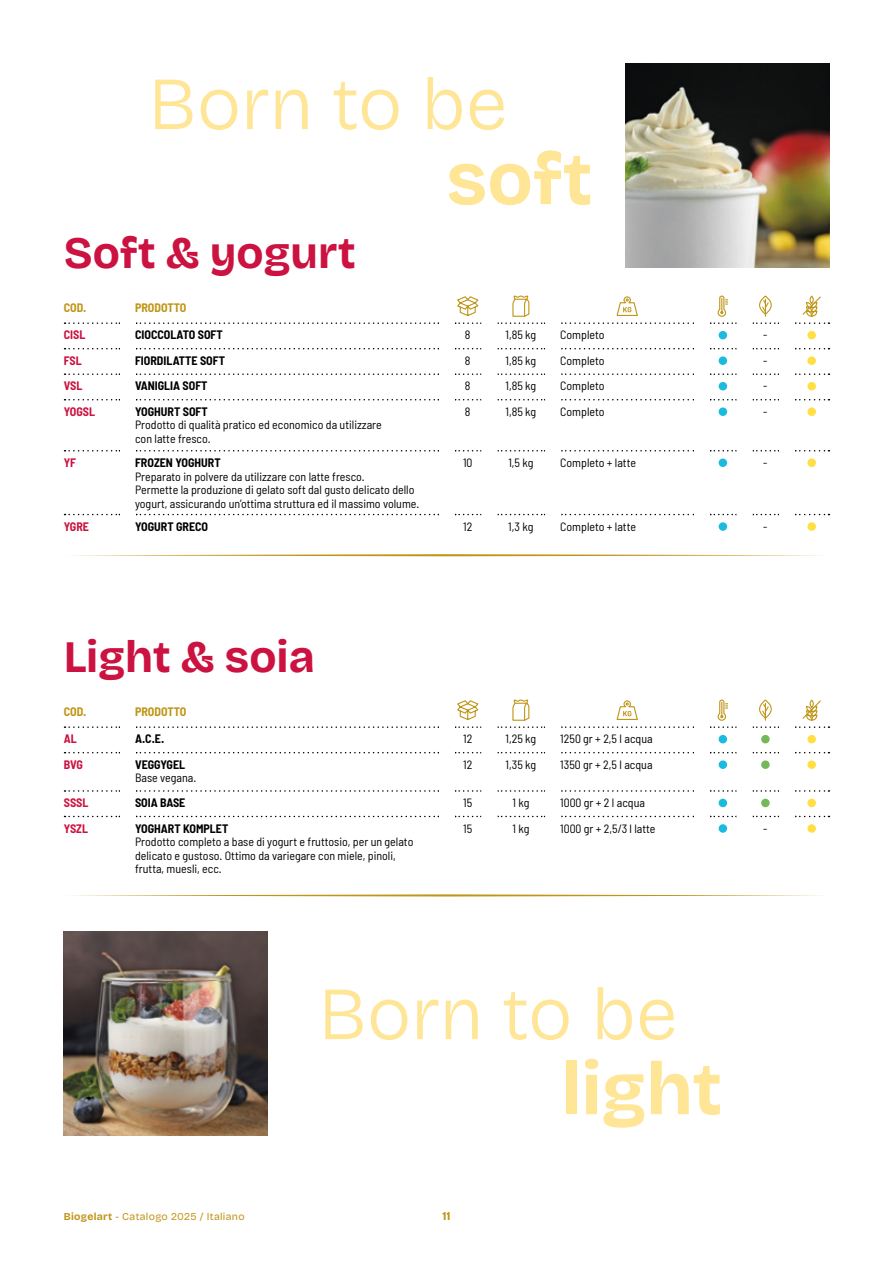
<style>
.page{position:relative;width:893px;height:1263px;background:#fff}
.page>*{position:absolute;margin:0;border:0;box-sizing:border-box;transform-origin:0 0}
.t1{font:300 75px "Bricolage Grotesque 24 pt";color:#ffe596}
.t2{font:700 75px "Bricolage Grotesque 24 pt";color:#ffe596}
.t3{font:700 45px "Bricolage Grotesque 24 pt";color:#cb1240}
.t4{font:semi-condensed 12px/13.5px "Barlow";color:#000}
.t5{font:700 semi-condensed 12px "Barlow";color:#000}
.t6{font:700 semi-condensed 12px "Barlow";color:#cb1240}
.t7{font:700 semi-condensed 12px "Barlow";color:#c09618}
.t8{font:700 12px "Bricolage Grotesque 24 pt";color:#c09618}
.t9{font:10.5px "Bricolage Grotesque 24 pt";letter-spacing:.03em;color:#c09618}
.s1{font-weight:700}
</style>
<div class="page">
<svg style="left:65px;top:373px;width:764px;height:43px"></svg>
<svg style="left:65px;top:450px;width:764px;height:17px"></svg>
<svg style="left:65px;top:513px;width:764px;height:18px"></svg>
<svg style="left:65px;top:295px;width:764px;height:66px"></svg>
<div style="left:719px;top:331px;width:8px;height:8px;background:#1dbadf;border-radius:50%"></div>
<div style="left:807px;top:331px;width:9px;height:8px;background:#ffdf43;border-radius:50%"></div>
<div style="left:719px;top:356px;width:8px;height:9px;background:#1dbadf;border-radius:50%"></div>
<div style="left:807px;top:356px;width:9px;height:9px;background:#ffdf43;border-radius:50%"></div>
<div style="left:719px;top:382px;width:8px;height:8px;background:#1dbadf;border-radius:50%"></div>
<div style="left:807px;top:382px;width:9px;height:8px;background:#ffdf43;border-radius:50%"></div>
<div style="left:719px;top:407px;width:8px;height:9px;background:#1dbadf;border-radius:50%"></div>
<div style="left:807px;top:407px;width:9px;height:9px;background:#ffdf43;border-radius:50%"></div>
<div style="left:719px;top:458px;width:8px;height:9px;background:#1dbadf;border-radius:50%"></div>
<div style="left:807px;top:458px;width:9px;height:9px;background:#ffdf43;border-radius:50%"></div>
<div style="left:719px;top:522px;width:8px;height:9px;background:#1dbadf;border-radius:50%"></div>
<div style="left:807px;top:522px;width:9px;height:9px;background:#ffdf43;border-radius:50%"></div>
<svg style="left:71px;top:554px;width:751px;height:2px"></svg>
<svg style="left:65px;top:790px;width:764px;height:43px"></svg>
<svg style="left:65px;top:699px;width:764px;height:70px"></svg>
<div style="left:719px;top:735px;width:8px;height:8px;background:#1dbadf;border-radius:50%"></div>
<div style="left:761px;top:735px;width:9px;height:8px;background:#74b959;border-radius:50%"></div>
<div style="left:807px;top:735px;width:9px;height:8px;background:#ffdf43;border-radius:50%"></div>
<div style="left:719px;top:760px;width:8px;height:9px;background:#1dbadf;border-radius:50%"></div>
<div style="left:761px;top:760px;width:9px;height:9px;background:#74b959;border-radius:50%"></div>
<div style="left:807px;top:760px;width:9px;height:9px;background:#ffdf43;border-radius:50%"></div>
<div style="left:719px;top:799px;width:8px;height:8px;background:#1dbadf;border-radius:50%"></div>
<div style="left:761px;top:799px;width:9px;height:8px;background:#74b959;border-radius:50%"></div>
<div style="left:807px;top:799px;width:9px;height:8px;background:#ffdf43;border-radius:50%"></div>
<div style="left:719px;top:824px;width:8px;height:9px;background:#1dbadf;border-radius:50%"></div>
<div style="left:807px;top:824px;width:9px;height:9px;background:#ffdf43;border-radius:50%"></div>
<svg style="left:71px;top:894px;width:751px;height:2px"></svg>
<img style="left:625px;top:64px;width:204px;height:204px">
<img style="left:64px;top:931px;width:204px;height:204px">
<h1 class="t1" style="left:149px;top:45px;width:360px">Born to be</h1>
<h1 class="t2" style="left:446px;top:119px;width:148px">soft</h1>
<h2 class="t3" style="left:64px;top:217px;width:293px">Soft &amp; yogurt</h2>
<p class="t7" style="left:64px;top:300px;width:24px">COD.</p>
<p class="t7" style="left:135px;top:300px;width:53px">PRODOTTO</p>
<p class="t6" style="left:64px;top:328px;width:23px">CISL</p>
<p class="t5" style="left:135px;top:328px;width:89px">CIOCCOLATO SOFT</p>
<p class="t4" style="left:465px;top:328px;width:7px">8</p>
<p class="t4" style="left:505px;top:328px;width:32px">1,85 kg</p>
<p class="t4" style="left:560px;top:328px;width:46px">Completo</p>
<p class="t4" style="left:763px;top:328px;width:6px">-</p>
<p class="t6" style="left:64px;top:353px;width:20px">FSL</p>
<p class="t5" style="left:135px;top:353px;width:91px">FIORDILATTE SOFT</p>
<p class="t4" style="left:465px;top:354px;width:7px">8</p>
<p class="t4" style="left:505px;top:354px;width:32px">1,85 kg</p>
<p class="t4" style="left:560px;top:354px;width:46px">Completo</p>
<p class="t4" style="left:763px;top:354px;width:6px">-</p>
<p class="t6" style="left:64px;top:379px;width:20px">VSL</p>
<p class="t5" style="left:135px;top:379px;width:74px">VANIGLIA SOFT</p>
<p class="t4" style="left:465px;top:379px;width:7px">8</p>
<p class="t4" style="left:505px;top:379px;width:32px">1,85 kg</p>
<p class="t4" style="left:560px;top:379px;width:46px">Completo</p>
<p class="t4" style="left:763px;top:379px;width:6px">-</p>
<p class="t6" style="left:64px;top:404px;width:33px">YOGSL</p>
<p class="t5" style="left:135px;top:404px;width:74px">YOGHURT SOFT</p>
<p class="t4" style="left:135px;top:418px;width:248px">Prodotto di qualità pratico ed economico da utilizzare con latte fresco.</p>
<p class="t4" style="left:465px;top:405px;width:7px">8</p>
<p class="t4" style="left:505px;top:405px;width:32px">1,85 kg</p>
<p class="t4" style="left:560px;top:405px;width:46px">Completo</p>
<p class="t4" style="left:763px;top:405px;width:6px">-</p>
<p class="t6" style="left:64px;top:455px;width:14px">YF</p>
<p class="t5" style="left:135px;top:455px;width:87px">FROZEN YOGHURT</p>
<p class="t4" style="left:135px;top:469px;width:286px">Preparato in polvere da utilizzare con latte fresco.<br>Permette la produzione di gelato soft dal gusto delicato dello yogurt, assicurando un’ottima struttura ed il massimo volume.</p>
<p class="t4" style="left:463px;top:456px;width:11px">10</p>
<p class="t4" style="left:508px;top:456px;width:27px">1,5 kg</p>
<p class="t4" style="left:560px;top:456px;width:77px">Completo + latte</p>
<p class="t4" style="left:763px;top:456px;width:6px">-</p>
<p class="t6" style="left:64px;top:519px;width:27px">YGRE</p>
<p class="t5" style="left:135px;top:519px;width:75px">YOGURT GRECO</p>
<p class="t4" style="left:463px;top:519px;width:11px">12</p>
<p class="t4" style="left:508px;top:519px;width:27px">1,3 kg</p>
<p class="t4" style="left:560px;top:519px;width:77px">Completo + latte</p>
<p class="t4" style="left:763px;top:519px;width:6px">-</p>
<h2 class="t3" style="left:64px;top:621px;width:252px">Light &amp; soia</h2>
<p class="t7" style="left:64px;top:704px;width:24px">COD.</p>
<p class="t7" style="left:135px;top:704px;width:53px">PRODOTTO</p>
<p class="t6" style="left:64px;top:732px;width:15px">AL</p>
<p class="t5" style="left:135px;top:732px;width:31px">A.C.E.</p>
<p class="t4" style="left:463px;top:732px;width:11px">12</p>
<p class="t4" style="left:505px;top:732px;width:32px">1,25 kg</p>
<p class="t4" style="left:560px;top:732px;width:94px">1250 gr + 2,5 l acqua</p>
<p class="t6" style="left:64px;top:757px;width:21px">BVG</p>
<p class="t5" style="left:135px;top:757px;width:52px">VEGGYGEL</p>
<p class="t4" style="left:135px;top:771px;width:63px">Base vegana.</p>
<p class="t4" style="left:463px;top:757px;width:11px">12</p>
<p class="t4" style="left:506px;top:757px;width:32px">1,35 kg</p>
<p class="t4" style="left:560px;top:757px;width:94px">1350 gr + 2,5 l acqua</p>
<p class="t6" style="left:64px;top:795px;width:26px">SSSL</p>
<p class="t5" style="left:135px;top:795px;width:52px">SOIA BASE</p>
<p class="t4" style="left:463px;top:796px;width:11px">15</p>
<p class="t4" style="left:512px;top:796px;width:18px">1 kg</p>
<p class="t4" style="left:560px;top:796px;width:86px">1000 gr + 2 l acqua</p>
<p class="t6" style="left:64px;top:821px;width:26px">YSZL</p>
<p class="t5" style="left:135px;top:821px;width:95px">YOGHART KOMPLET</p>
<p class="t4" style="left:135px;top:835px;width:280px">Prodotto completo a base di yogurt e fruttosio, per un gelato delicato e gustoso. Ottimo da variegare con miele, pinoli, frutta, muesli, ecc.</p>
<p class="t4" style="left:463px;top:821px;width:11px">15</p>
<p class="t4" style="left:512px;top:821px;width:18px">1 kg</p>
<p class="t4" style="left:560px;top:821px;width:97px">1000 gr + 2,5/3 l latte</p>
<p class="t4" style="left:763px;top:821px;width:6px">-</p>
<h1 class="t1" style="left:319px;top:955px;width:360px">Born to be</h1>
<h1 class="t2" style="left:561px;top:1029px;width:162px">light</h1>
<p class="t9" style="left:64px;top:1209px;width:182px"><span class="s1">Biogelart</span> - Catalogo 2025 / Italiano</p>
<p class="t8" style="left:442px;top:1207px;width:10px">11</p>
</div>
